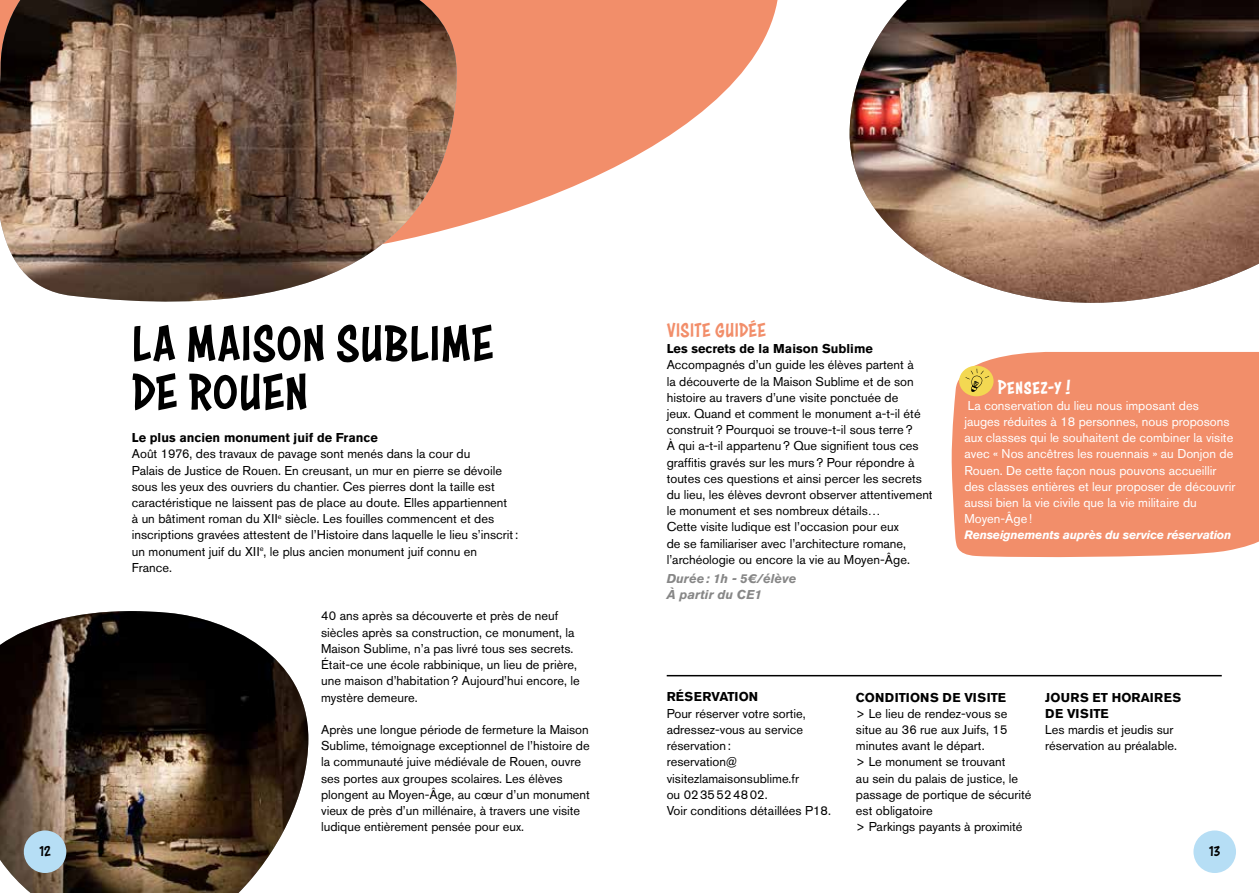
<style>
.page{position:relative;width:1259px;height:893px;background:#fff}
.page>*{position:absolute;margin:0;border:0;box-sizing:border-box;transform-origin:0 0}
.t1{font:54px/48.6px "Astounder Squared BB";letter-spacing:.02em;color:#000}
.t2{font:21px "Astounder Squared BB";letter-spacing:.03em;color:#f28e6a}
.t3{font:21px "Astounder Squared BB";letter-spacing:.035em;color:#fff}
.t4{font:15px "Astounder Squared BB";color:#000}
.t5{font:12.75px/16.2px "Akzidenz Grotesk Std";color:#000}
.t6{font:12.75px/16.2px "Akzidenz Grotesk Std";color:#fff}
.t7{font:700 12.75px "Akzidenz Grotesk Std";color:#000}
.t8{font:italic 700 12.75px/15.3px "Akzidenz Grotesk Std";color:#878787}
.t9{font:700 12.75px/16.2px "Akzidenz Grotesk Std";letter-spacing:.02em;color:#000}
.t10{font:italic 700 12px "Akzidenz Grotesk Std";letter-spacing:-.02em;color:#fff}
</style>
<div class="page">
<svg style="left:457px;top:0;width:321px;height:227px;fill:#f28e6a"></svg>
<img style="left:0;top:0;width:457px;height:302px">
<div style="left:951px;top:351px;width:308px;height:207px;background:#f28e6a"></div>
<img style="left:0;top:611px;width:308px;height:282px">
<img style="left:849px;top:0;width:410px;height:303px">
<hr style="left:666px;top:675px;width:555px;height:1px;background:#000">
<div style="left:959px;top:366px;width:34px;height:30px;background:#f3d852;border-radius:50%"></div>
<svg style="left:965px;top:369px;width:24px;height:23px"></svg>
<div style="left:24px;top:830px;width:42px;height:43px;background:#b6def5;border-radius:50%"></div>
<div style="left:1193px;top:830px;width:43px;height:43px;background:#b6def5;border-radius:50%"></div>
<h1 class="t1" style="left:132px;top:320px;width:363px">LA MAISON SUBLIME<br>DE ROUEN</h1>
<p class="t7" style="left:132px;top:430px;width:247px">Le plus ancien monument juif de France</p>
<p class="t5" style="left:132px;top:446px;width:388px">Août 1976, des travaux de pavage sont menés dans la cour du<br>Palais de Justice de Rouen. En creusant, un mur en pierre se dévoile sous les yeux des ouvriers du chantier. Ces pierres dont la taille est caractéristique ne laissent pas de place au doute. Elles appartiennent<br>à un bâtiment roman du XII<sup>e</sup> siècle. Les fouilles commencent et des inscriptions gravées attestent de l’Histoire dans laquelle le lieu s’inscrit: un monument juif du XII<sup>e</sup>, le plus ancien monument juif connu en France.</p>
<p class="t5" style="left:321px;top:608px;width:260px">40 ans après sa découverte et près de neuf siècles après sa construction, ce monument, la Maison Sublime, n’a pas livré tous ses secrets.<br>Était-ce une école rabbinique, un lieu de prière, une maison d’habitation? Aujourd’hui encore, le mystère demeure.</p>
<p class="t5" style="left:321px;top:721px;width:270px">Après une longue période de fermeture la Maison Sublime, témoignage exceptionnel de l’histoire de la communauté juive médiévale de Rouen, ouvre ses portes aux groupes scolaires. Les élèves plongent au Moyen-Âge, au cœur d’un monument vieux de près d’un millénaire, à travers une visite ludique entièrement pensée pour eux.</p>
<h2 class="t2" style="left:666px;top:318px;width:101px">VISITE GUIDÉE</h2>
<p class="t7" style="left:666px;top:341px;width:208px">Les secrets de la Maison Sublime</p>
<p class="t5" style="left:666px;top:357px;width:267px">Accompagnés d’un guide les élèves partent à<br>la découverte de la Maison Sublime et de son histoire au travers d’une visite ponctuée de<br>jeux. Quand et comment le monument a-t-il été construit? Pourquoi se trouve-t-il sous terre?<br>À qui a-t-il appartenu? Que signifient tous ces graffitis gravés sur les murs? Pour répondre à toutes ces questions et ainsi percer les secrets du lieu, les élèves devront observer attentivement le monument et ses nombreux détails…<br>Cette visite ludique est l’occasion pour eux<br>de se familiariser avec l’architecture romane, l’archéologie ou encore la vie au Moyen-Âge.</p>
<p class="t8" style="left:666px;top:571px;width:131px">Durée: 1h - 5€/élève<br>À partir du CE1</p>
<h2 class="t3" style="left:998px;top:375px;width:74px">Pensez-y!</h2>
<p class="t6" style="left:964px;top:397px;width:272px">La conservation du lieu nous imposant des<br>jauges réduites à 18 personnes, nous proposons aux classes qui le souhaitent de combiner la visite avec « Nos ancêtres les rouennais » au Donjon de Rouen. De cette façon nous pouvons accueillir des classes entières et leur proposer de découvrir aussi bien la vie civile que la vie militaire du Moyen-Âge!</p>
<p class="t10" style="left:964px;top:528px;width:268px">Renseignements auprès du service réservation</p>
<p class="t7" style="left:666px;top:690px;width:93px">RÉSERVATION</p>
<p class="t5" style="left:666px;top:705px;width:166px">Pour réserver votre sortie, adressez-vous au service réservation:<br>reservation@ visitezlamaisonsublime.fr<br>ou 0235524802.<br>Voir conditions détaillées P18.</p>
<p class="t7" style="left:856px;top:690px;width:152px">CONDITIONS DE VISITE</p>
<p class="t5" style="left:856px;top:705px;width:177px">&gt; Le lieu de rendez-vous se situe au 36 rue aux Juifs, 15 minutes avant le départ.<br>&gt; Le monument se trouvant<br>au sein du palais de justice, le passage de portique de sécurité est obligatoire<br>&gt; Parkings payants à proximité</p>
<p class="t9" style="left:1045px;top:689px;width:138px">JOURS ET HORAIRES<br>DE VISITE</p>
<p class="t5" style="left:1045px;top:721px;width:133px">Les mardis et jeudis sur réservation au préalable.</p>
<p class="t4" style="left:39px;top:842px;width:13px">12</p>
<p class="t4" style="left:1209px;top:842px;width:13px">13</p>
</div>
